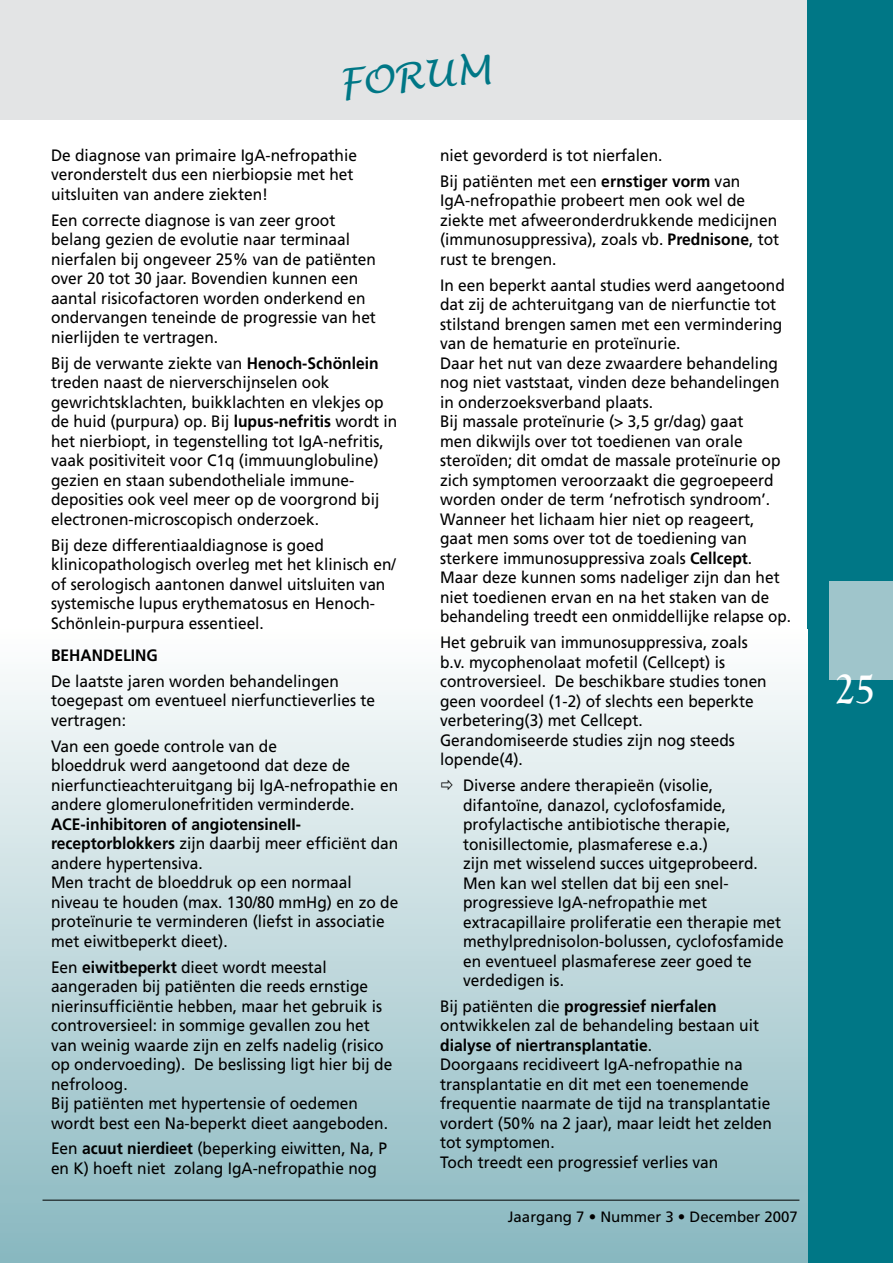
<style>
.page{position:relative;width:893px;height:1263px;background:#fff}
.page>*{position:absolute;margin:0;border:0;box-sizing:border-box;transform-origin:0 0}
.t1{font:700 45px "Goudy Old Style T";color:#fff;scale:.9 1}
.t2{font:italic 37.65px "Lucida Handwriting";color:#007786}
.t3{font:16.5px/19.5px "Frutiger LT";color:#000;scale:.94 1}
.t4{font:700 16.5px "Frutiger LT";color:#000;scale:.95 1}
.t5{font:15px "Frutiger LT";color:#000}
.s1{font-weight:700}
</style>
<div class="page">
<div style="left:0;top:0;width:893px;height:119px;background:#e3e4e5"></div>
<div style="left:808px;top:0;width:85px;height:1263px;background:#007786"></div>
<div style="left:829px;top:581px;width:64px;height:98px;background:#9fc5cb"></div>
<div style="left:0;top:629px;width:808px;height:634px;background:linear-gradient(to bottom,#fffffe,#88b7bf)"></div>
<hr style="left:43px;top:1200px;width:756px;height:1px;background:#000">
<svg style="left:441px;top:780px;width:12px;height:10px"></svg>
<h2 class="t2" style="left:336px;top:60px;width:154px;rotate:-5deg">FORUM</h2>
<p class="t3" style="left:51px;top:145px;width:327px">De diagnose van primaire IgA-nefropathie veronderstelt dus een nierbiopsie met het uitsluiten van andere ziekten!</p>
<p class="t3" style="left:51px;top:210px;width:347px">Een correcte diagnose is van zeer groot belang gezien de evolutie naar terminaal nierfalen bij ongeveer 25% van de patiënten over 20 tot 30 jaar. Bovendien kunnen een aantal risicofactoren worden onderkend en ondervangen teneinde de progressie van het nierlijden te vertragen.</p>
<p class="t3" style="left:51px;top:353px;width:370px">Bij de verwante ziekte van <span class="s1">Henoch-Schönlein </span>treden naast de nierverschijnselen ook gewrichtsklachten, buikklachten en vlekjes op de huid (purpura) op. Bij <span class="s1">lupus-nefritis</span> wordt in het nierbiopt, in tegenstelling tot IgA-nefritis, vaak positiviteit voor C1q (immuunglobuline) gezien en staan subendotheliale immune&shy;deposities ook veel meer op de voorgrond bij electronen-microscopisch onderzoek.</p>
<p class="t3" style="left:51px;top:535px;width:368px">Bij deze differentiaaldiagnose is goed klinicopathologisch overleg met het klinisch en/ of serologisch aantonen danwel uitsluiten van systemische lupus erythematosus en Henoch-Schönlein-purpura essentieel.</p>
<p class="t4" style="left:51px;top:645px;width:114px">BEHANDELING</p>
<p class="t3" style="left:51px;top:671px;width:346px">De laatste jaren worden behandelingen toegepast om eventueel nierfunctieverlies te vertragen:</p>
<p class="t3" style="left:51px;top:736px;width:371px">Van een goede controle van de<br>bloeddruk werd aangetoond dat deze de nierfunctieachteruitgang bij IgA-nefropathie en andere glomerulonefritiden verminderde.</p>
<p class="t3" style="left:51px;top:814px;width:371px"><span class="s1">ACE-inhibitoren of angiotensineII&shy;receptorblokkers</span> zijn daarbij meer efficiënt dan andere hypertensiva.<br>Men tracht de bloeddruk op een normaal niveau te houden (max. 130/80 mmHg) en zo de proteïnurie te verminderen (liefst in associatie met eiwitbeperkt dieet).</p>
<p class="t3" style="left:51px;top:957px;width:365px">Een <span class="s1">eiwitbeperkt</span> dieet wordt meestal aangeraden bij patiënten die reeds ernstige nierinsufficiëntie hebben, maar het gebruik is controversieel: in sommige gevallen zou het van weinig waarde zijn en zelfs nadelig (risico op ondervoeding). De beslissing ligt hier bij de nefroloog.<br>Bij patiënten met hypertensie of oedemen wordt best een Na-beperkt dieet aangeboden.</p>
<p class="t3" style="left:51px;top:1139px;width:359px">Een <span class="s1">acuut nierdieet</span> (beperking eiwitten, Na, P en K) hoeft niet zolang IgA-nefropathie nog</p>
<p class="t3" style="left:440px;top:142px;width:321px;line-height:25.8px">niet gevorderd is tot nierfalen.<br>Bij patiënten met een <span class="s1">ernstiger vorm</span> van</p>
<p class="t3" style="left:440px;top:191px;width:362px">IgA-nefropathie probeert men ook wel de ziekte met afweeronderdrukkende medicijnen (immunosuppressiva), zoals vb. <span class="s1">Prednisone</span>, tot rust te brengen.</p>
<p class="t3" style="left:440px;top:275px;width:375px">In een beperkt aantal studies werd aangetoond dat zij de achteruitgang van de nierfunctie tot stilstand brengen samen met een vermindering van de hematurie en proteïnurie.<br>Daar het nut van deze zwaardere behandeling nog niet vaststaat, vinden deze behandelingen in onderzoeksverband plaats.<br>Bij massale proteïnurie (&gt; 3,5 gr/dag) gaat<br>men dikwijls over tot toedienen van orale steroïden; dit omdat de massale proteïnurie op zich symptomen veroorzaakt die gegroepeerd worden onder de term ‘nefrotisch syndroom’.<br>Wanneer het lichaam hier niet op reageert, gaat men soms over tot de toediening van sterkere immunosuppressiva zoals <span class="s1">Cellcept</span>.<br>Maar deze kunnen soms nadeliger zijn dan het niet toedienen ervan en na het staken van de behandeling treedt een onmiddellijke relapse op.</p>
<p class="t3" style="left:440px;top:633px;width:349px">Het gebruik van immunosuppressiva, zoals b.v. mycophenolaat mofetil (Cellcept) is controversieel. De beschikbare studies tonen geen voordeel (1-2) of slechts een beperkte verbetering(3) met Cellcept.<br>Gerandomiseerde studies zijn nog steeds lopende(4).</p>
<p class="t3" style="left:463px;top:775px;width:343px">Diverse andere therapieën (visolie, difantoïne, danazol, cyclofosfamide, profylactische antibiotische therapie, tonisillectomie, plasmaferese e.a.)<br>zijn met wisselend succes uitgeprobeerd.<br>Men kan wel stellen dat bij een snel&shy;progressieve IgA-nefropathie met extracapillaire proliferatie een therapie met methylprednisolon-bolussen, cyclofosfamide en eventueel plasmaferese zeer goed te verdedigen is.</p>
<p class="t3" style="left:440px;top:996px;width:355px">Bij patiënten die <span class="s1">progressief nierfalen </span>ontwikkelen zal de behandeling bestaan uit <span class="s1">dialyse of niertransplantatie</span>.<br>Doorgaans recidiveert IgA-nefropathie na transplantatie en dit met een toenemende frequentie naarmate de tijd na transplantatie vordert (50% na 2 jaar), maar leidt het zelden tot symptomen.<br>Toch treedt een progressief verlies van</p>
<p class="t5" style="left:508px;top:1208px;width:292px">Jaargang 7 • Nummer 3 • December 2007</p>
<h1 class="t1" style="left:835px;top:663px;width:46px">25</h1>
</div>
